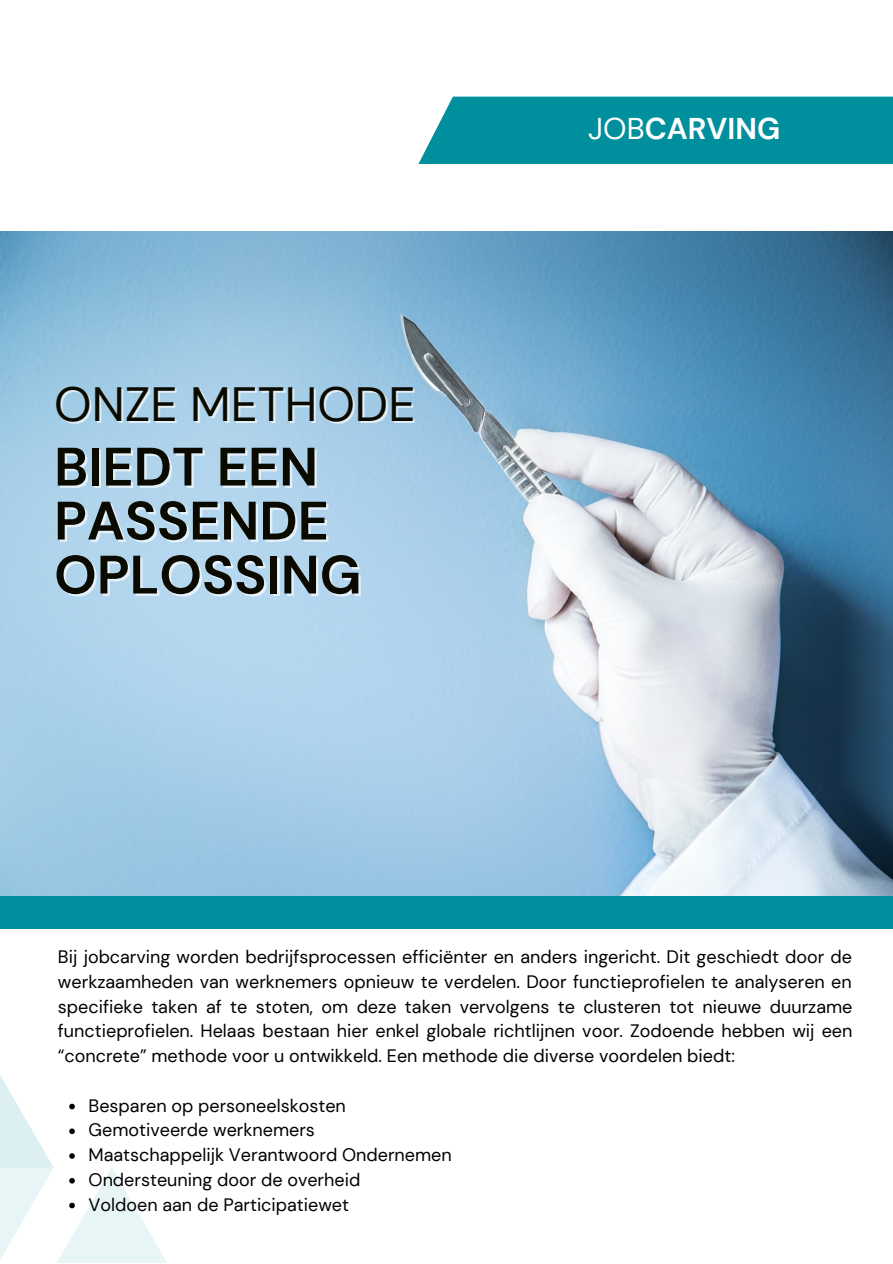
<style>
.page{position:relative;width:893px;height:1264px;background:#fff}
.page>*{position:absolute;margin:0;border:0;box-sizing:border-box;transform-origin:0 0}
.t1{font:700 54px/54px "DM Sans";color:#0a0a00}
.t2{font:48px "DM Sans";color:#0a0a00}
.t3{font:700 30px "DM Sans";color:#fff}
.t4{font:18px/24.8px "DM Sans";color:#000}
.s1{font-weight:400}
</style>
<div class="page">
<img style="left:0;top:231px;width:892px;height:665px">
<div style="left:418px;top:97px;width:474px;height:67px;background:#008f9c"></div>
<div style="left:0;top:896px;width:892px;height:32px;background:#008f9c"></div>
<svg style="left:0;top:864px;width:228px;height:398px"></svg>
<h2 class="t2" style="left:54px;top:374px;width:363px">ONZE METHODE</h2>
<h1 class="t1" style="left:54px;top:440px;width:309px">BIEDT EEN<br>PASSENDE<br>OPLOSSING</h1>
<h3 class="t3" style="left:588px;top:109px;width:193px"><span class="s1">JOB</span>CARVING</h3>
<p class="t4" style="left:58px;top:944px;width:796px;text-align:justify">Bij jobcarving worden bedrijfsprocessen efficiënter en anders ingericht. Dit geschiedt door de werkzaamheden van werknemers opnieuw te verdelen. Door functieprofielen te analyseren en specifieke taken af te stoten, om deze taken vervolgens te clusteren tot nieuwe duurzame functieprofielen. Helaas bestaan hier enkel globale richtlijnen voor. Zodoende hebben wij een “concrete” methode voor u ontwikkeld. Een methode die diverse voordelen biedt:</p>
<p class="t4" style="left:89px;top:1093px;width:364px">Besparen op personeelskosten<br>Gemotiveerde werknemers<br>Maatschappelijk Verantwoord Ondernemen<br>Ondersteuning door de overheid<br>Voldoen aan de Participatiewet</p>
</div>
